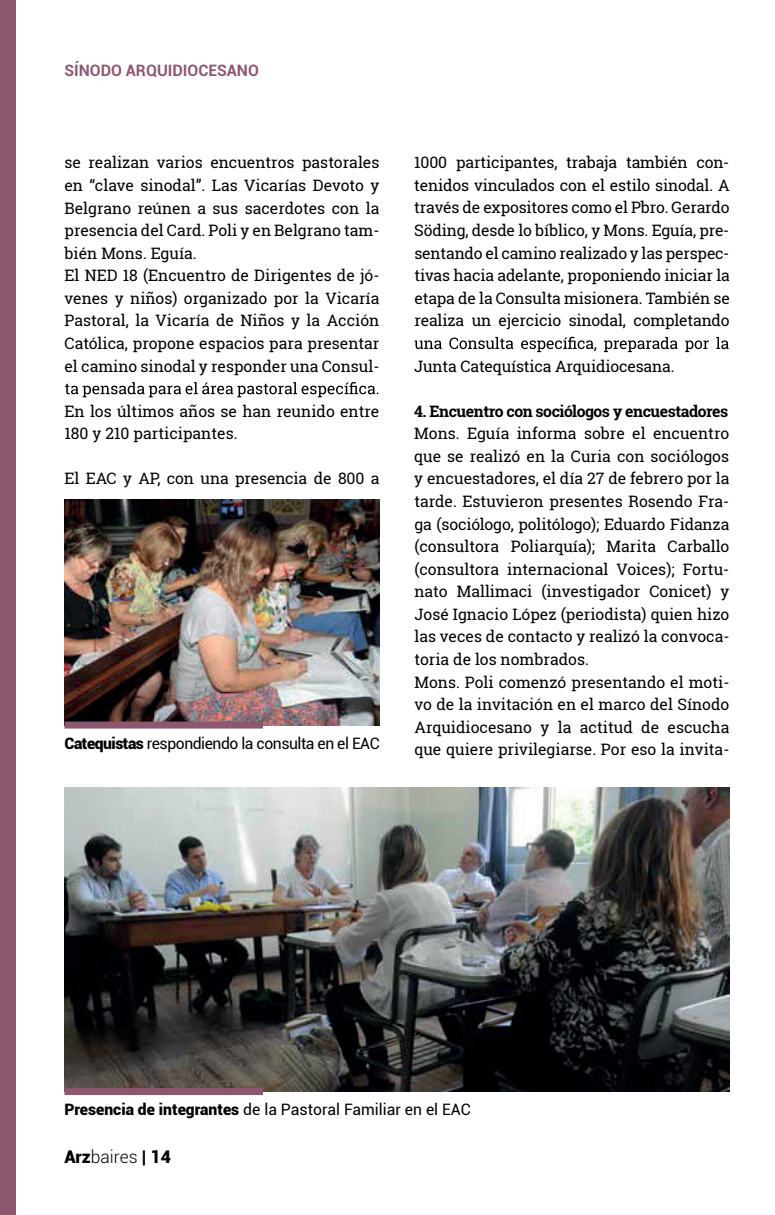
<style>
.page{position:relative;width:775px;height:1215px;background:#fff}
.page>*{position:absolute;margin:0;border:0;box-sizing:border-box;transform-origin:0 0}
.t1{font:900 17.5px "Roboto";color:#000001}
.t2{font:15.75px/22.6px "Roboto Slab";color:#000001}
.t3{font:15.75px "Roboto";color:#000001}
.t4{font:15.75px "Roboto";letter-spacing:-.03em;color:#000001}
.t5{font:700 15.75px "Roboto Slab";letter-spacing:-.03em;color:#000001}
.t6{font:700 15.75px "Roboto";color:#8d5770}
.s1{font-weight:900}
.s2{font-weight:300}
</style>
<div class="page">
<svg style="left:65px;top:382px;width:313px;height:15px"></svg>
<svg style="left:415px;top:337px;width:314px;height:15px"></svg>
<div style="left:0;top:0;width:16px;height:1214px;background:#8d5770"></div>
<img style="left:64px;top:787px;width:665px;height:304px">
<div style="left:64px;top:1088px;width:199px;height:7px;background:#8d5770"></div>
<img style="left:64px;top:500px;width:315px;height:226px">
<div style="left:64px;top:721px;width:199px;height:7px;background:#8d5770"></div>
<p class="t6" style="left:64px;top:60px;width:196px">SÍNODO ARQUIDIOCESANO</p>
<p class="t2" style="left:64px;top:151px;width:317px">se realizan varios encuentros pastorales en “clave sinodal”. Las Vicarías Devoto y Belgrano reúnen a sus sacerdotes con la presencia del Card. Poli y en Belgrano tam&shy;bién Mons. Eguía.<br>El NED 18 (Encuentro de Dirigentes de jó&shy;venes y niños) organizado por la Vicaría Pastoral, la Vicaría de Niños y la Acción Católica, propone espacios para presentar el camino sinodal y responder una Consul-</p>
<p class="t2" style="left:64px;top:399px;width:316px">En los últimos años se han reunido entre<br>180 y 210 participantes.</p>
<p class="t2" style="left:64px;top:467px;width:317px">El EAC y AP, con una presencia de 800 a</p>
<p class="t4" style="left:64px;top:732px;width:317px"><span class="s1">Catequistas</span> respondiendo la consulta en el EAC</p>
<p class="t2" style="left:414px;top:151px;width:317px;text-align:justify">1000 participantes, trabaja también con&shy;tenidos vinculados con el estilo sinodal. A través de expositores como el Pbro. Gerardo Söding, desde lo bíblico, y Mons. Eguía, pre&shy;sentando el camino realizado y las perspec&shy;tivas hacia adelante, proponiendo iniciar la etapa de la Consulta misionera. También se realiza un ejercicio sinodal, completando</p>
<p class="t2" style="left:414px;top:354px;width:262px">Junta Catequística Arquidiocesana.</p>
<p class="t5" style="left:414px;top:400px;width:316px">4. Encuentro con sociólogos y encuestadores</p>
<p class="t2" style="left:414px;top:422px;width:317px">Mons. Eguía informa sobre el encuentro que se realizó en la Curia con sociólogos y encuestadores, el día 27 de febrero por la tarde. Estuvieron presentes Rosendo Fra&shy;ga (sociólogo, politólogo); Eduardo Fidanza (consultora Poliarquía); Marita Carballo (consultora internacional Voices); Fortu&shy;nato Mallimaci (investigador Conicet) y José Ignacio López (periodista) quien hizo las veces de contacto y realizó la convoca&shy;toria de los nombrados.<br>Mons. Poli comenzó presentando el moti&shy;vo de la invitación en el marco del Sínodo Arquidiocesano y la actitud de escucha que quiere privilegiarse. Por eso la invita-</p>
<p class="t3" style="left:64px;top:1098px;width:408px"><span class="s1">Presencia de integrantes</span> de la Pastoral Familiar en el EAC</p>
<p class="t1" style="left:64px;top:1144px;width:108px">Arz<span class="s2">baires</span> | 14</p>
</div>
